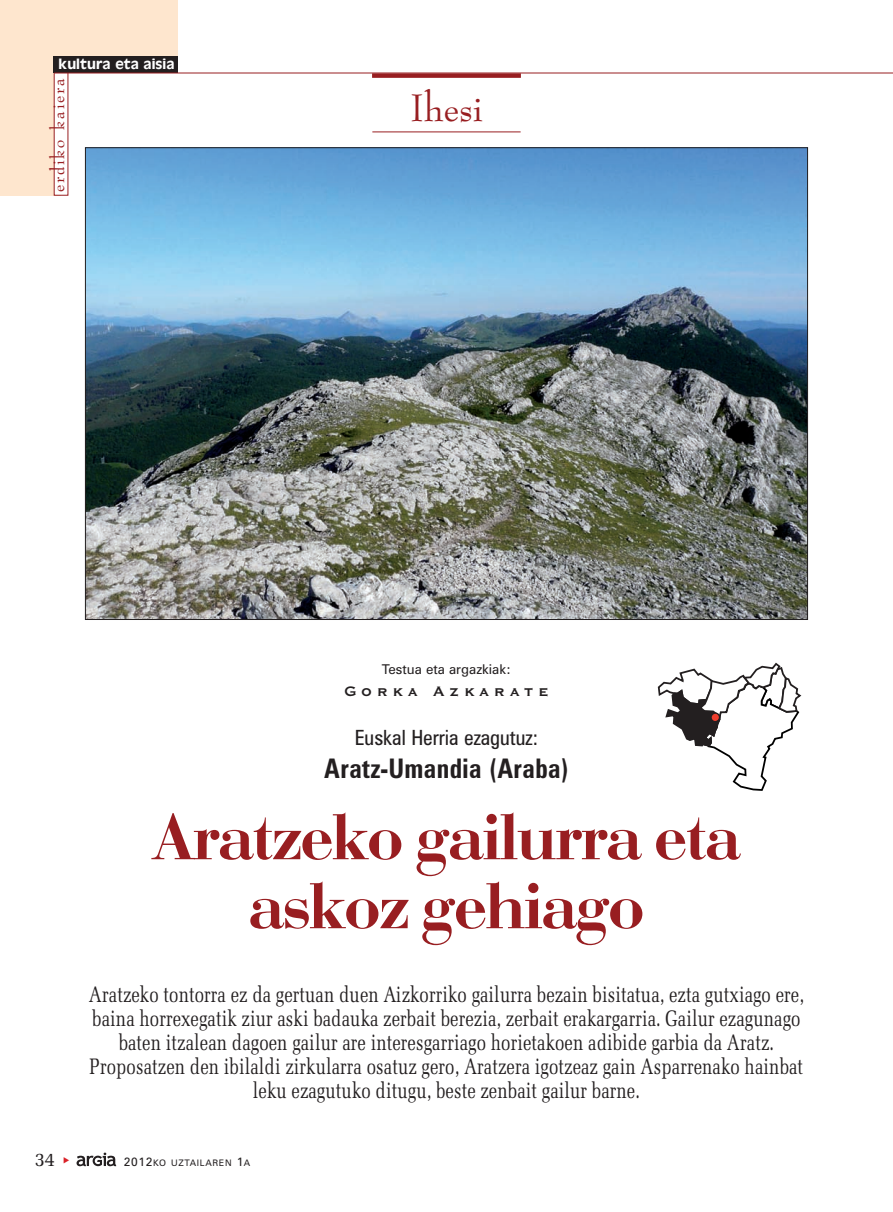
<style>
.page{position:relative;width:893px;height:1212px;background:#fff}
.page>*{position:absolute;margin:0;border:0;box-sizing:border-box;transform-origin:0 0}
.t1{font:67.5px/69px "Bodoni";letter-spacing:-.015em;color:#981e21;text-align:center}
.t2{font:45px "Bernadette";color:#981e21}
.t3{font:700 condensed 27px "Zurich BT";letter-spacing:.015em;color:#231f20;scale:.95 1}
.t4{font:22.5px/24px "Memoir Condensed";color:#231f20;text-align:center}
.t5{font:condensed 21px "Zurich BT";color:#231f20}
.t6{font:21px "Bernadette";letter-spacing:.09em;color:#981e21}
.t7{font:19.5px "Memoir";color:#231f20}
.t8{font:700 18px "Copperplate Gothic BT";letter-spacing:.255em;color:#231f20}
.t9{font:15px "Antique Olive";letter-spacing:.005em;color:#fff}
.t10{font:13.5px "Zurich BT";color:#231f20}
.t11{font:9px "Zurich BT";letter-spacing:.075em;color:#231f20}
.s1{font-size:12px}
</style>
<div class="page">
<svg style="left:77px;top:1152px;width:39px;height:14px"></svg>
<div style="left:0;top:0;width:178px;height:59px;background:#fee6ce"></div>
<div style="left:0;top:0;width:61px;height:196px;background:#fee6ce"></div>
<div style="left:54px;top:73px;width:14px;height:122px;background:#fff"></div>
<div style="left:54px;top:57px;width:124px;height:16px;background:#231f20"></div>
<hr style="left:372px;top:132px;width:149px;height:1px;background:#981e21">
<div style="left:372px;top:73px;width:149px;height:5px;background:#981e21"></div>
<hr style="left:54px;top:73px;width:839px;height:1px;background:#981e21">
<svg style="left:657px;top:662px;width:145px;height:129px"></svg>
<svg style="left:710px;top:712px;width:10px;height:10px"></svg>
<img style="left:87px;top:149px;width:719px;height:469px">
<p class="t9" style="left:59px;top:59px;width:117px">kultura eta aisia</p>
<p class="t6" style="left:49px;top:192px;width:116px;rotate:-90deg">erdiko kaiera</p>
<h2 class="t2" style="left:410px;top:89px;width:74px">Ihesi</h2>
<p class="t10" style="left:382px;top:664px;width:131px">Testua eta argazkiak:</p>
<p class="t8" style="left:344px;top:679px;width:206px">Gorka Azkarate</p>
<p class="t5" style="left:355px;top:730px;width:185px">Euskal Herria ezagutuz:</p>
<p class="t3" style="left:324px;top:758px;width:259px">Aratz-Umandia (Araba)</p>
<h1 class="t1" style="left:152px;top:809px;width:590px">Aratzeko gailurra eta askoz gehiago</h1>
<p class="t4" style="left:89px;top:984px;width:717px">Aratzeko tontorra ez da gertuan duen Aizkorriko gailurra bezain bisitatua, ezta gutxiago ere, baina horrexegatik ziur aski badauka zerbait berezia, zerbait erakargarria. Gailur ezagunago baten itzalean dagoen gailur are interesgarriago horietakoen adibide garbia da Aratz.<br>Proposatzen den ibilaldi zirkularra osatuz gero, Aratzera igotzeaz gain Asparrenako hainbat leku ezagutuko ditugu, beste zenbait gailur barne.</p>
<p class="t7" style="left:35px;top:1151px;width:22px">34</p>
<p class="t11" style="left:124px;top:1160px;width:128px"><span class="s1">2012</span>KO UZTAILAREN <span class="s1">1</span>A</p>
</div>
